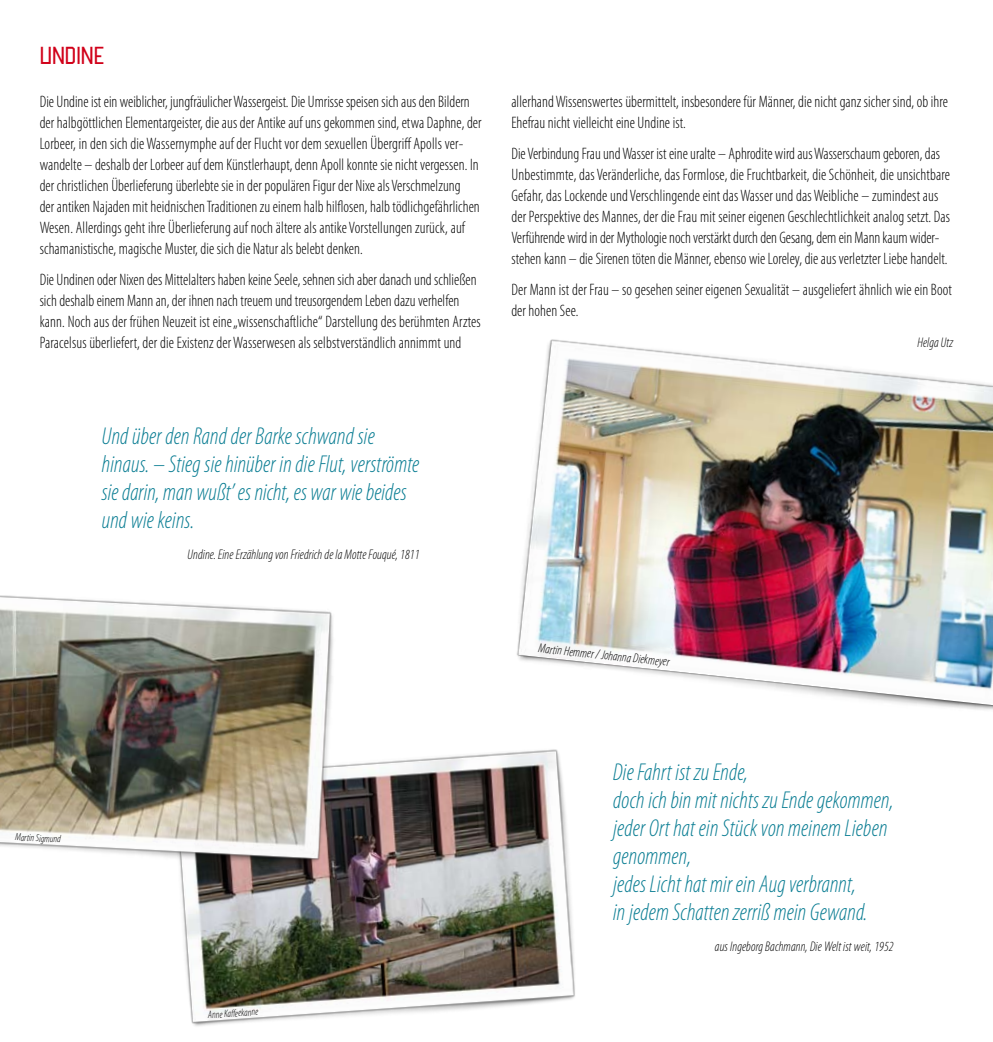
<style>
.page{position:relative;width:993px;height:1042px;background:#fff}
.page>*{position:absolute;margin:0;border:0;box-sizing:border-box;transform-origin:0 0}
.t1{font:28px "Pastelaria";color:#d10019}
.t2{font:italic 300 condensed 24.5px/28px "Myriad Pro";letter-spacing:.005em;color:#087c92;scale:.95 1}
.t3{font:300 condensed 16.62px/21px "Myriad Pro";letter-spacing:.005em;color:#000;scale:.95 1}
.t4{font:italic 300 condensed 14px "Myriad Pro";letter-spacing:.005em;color:#000;scale:.95 1}
.t5{font:italic 300 condensed 13.12px "Myriad Pro";color:#000;scale:.95 1}
.t6{font:italic 300 condensed 10.5px "Myriad Pro";color:#000;scale:.95 1}
</style>
<div class="page">
<img style="left:517px;top:339px;width:475px;height:371px">
<img style="left:180px;top:749px;width:395px;height:277px">
<img style="left:0;top:595px;width:346px;height:281px">
<h1 class="t1" style="left:40px;top:41px;width:67px">UNDINE</h1>
<p class="t3" style="left:40px;top:91px;width:466px">Die Undine ist ein weiblicher, jungfräulicher Wassergeist. Die Umrisse speisen sich aus den Bildern der halbgöttlichen Elementargeister, die aus der Antike auf uns gekommen sind, etwa Daphne, der Lorbeer, in den sich die Wassernymphe auf der Flucht vor dem sexuellen Übergriff Apolls ver&shy;wandelte – deshalb der Lorbeer auf dem Künstlerhaupt, denn Apoll konnte sie nicht vergessen. In der christlichen Überlieferung überlebte sie in der populären Figur der Nixe als Verschmelzung<br>der antiken Najaden mit heidnischen Traditionen zu einem halb hilflosen, halb tödlichgefährlichen Wesen. Allerdings geht ihre Überlieferung auf noch ältere als antike Vorstellungen zurück, auf schamanistische, magische Muster, die sich die Natur als belebt denken.</p>
<p class="t3" style="left:40px;top:269px;width:465px">Die Undinen oder Nixen des Mittelalters haben keine Seele, sehnen sich aber danach und schließen sich deshalb einem Mann an, der ihnen nach treuem und treusorgendem Leben dazu verhelfen kann. Noch aus der frühen Neuzeit ist eine „wissenschaftliche“ Darstellung des berühmten Arztes Paracelsus überliefert, der die Existenz der Wasserwesen als selbstverständlich annimmt und</p>
<p class="t3" style="left:511px;top:91px;width:461px">allerhand Wissenswertes übermittelt, insbesondere für Männer, die nicht ganz sicher sind, ob ihre<br>Ehefrau nicht vielleicht eine Undine ist.</p>
<p class="t3" style="left:511px;top:143px;width:463px">Die Verbindung Frau und Wasser ist eine uralte – Aphrodite wird aus Wasserschaum geboren, das Unbestimmte, das Veränderliche, das Formlose, die Fruchtbarkeit, die Schönheit, die unsichtbare Gefahr, das Lockende und Verschlingende eint das Wasser und das Weibliche – zumindest aus der Perspektive des Mannes, der die Frau mit seiner eigenen Geschlechtlichkeit analog setzt. Das Verführende wird in der Mythologie noch verstärkt durch den Gesang, dem ein Mann kaum wider&shy;stehen kann – die Sirenen töten die Männer, ebenso wie Loreley, die aus verletzter Liebe handelt.</p>
<p class="t3" style="left:511px;top:279px;width:465px">Der Mann ist der Frau – so gesehen seiner eigenen Sexualität – ausgeliefert ähnlich wie ein Boot der hohen See.</p>
<p class="t4" style="left:917px;top:334px;width:39px">Helga Utz</p>
<h2 class="t2" style="left:102px;top:423px;width:336px">Und über den Rand der Barke schwand sie hinaus. – Stieg sie hinüber in die Flut, verströmte sie darin, man wußt’ es nicht, es war wie beides und wie keins.</h2>
<p class="t4" style="left:187px;top:547px;width:245px">Undine. Eine Erzählung von Friedrich de la Motte Fouqué, 1811</p>
<p class="t5" style="left:539px;top:641px;width:140px;rotate:6deg">Martin Hemmer / Johanna Diekmeyer</p>
<p class="t6" style="left:16px;top:831px;width:49px;rotate:3deg">Martin Sigmund</p>
<p class="t6" style="left:207px;top:1009px;width:55px;rotate:-4deg">Anne Kaff eekanne</p>
<h2 class="t2" style="left:613px;top:758px;width:297px">Die Fahrt ist zu Ende,<br>doch ich bin mit nichts zu Ende gekommen, jeder Ort hat ein Stück von meinem Lieben genommen,<br>jedes Licht hat mir ein Aug verbrannt,<br>in jedem Schatten zerriß mein Gewand.</h2>
<p class="t4" style="left:714px;top:938px;width:189px">aus Ingeborg Bachmann, Die Welt ist weit, 1952</p>
</div>
